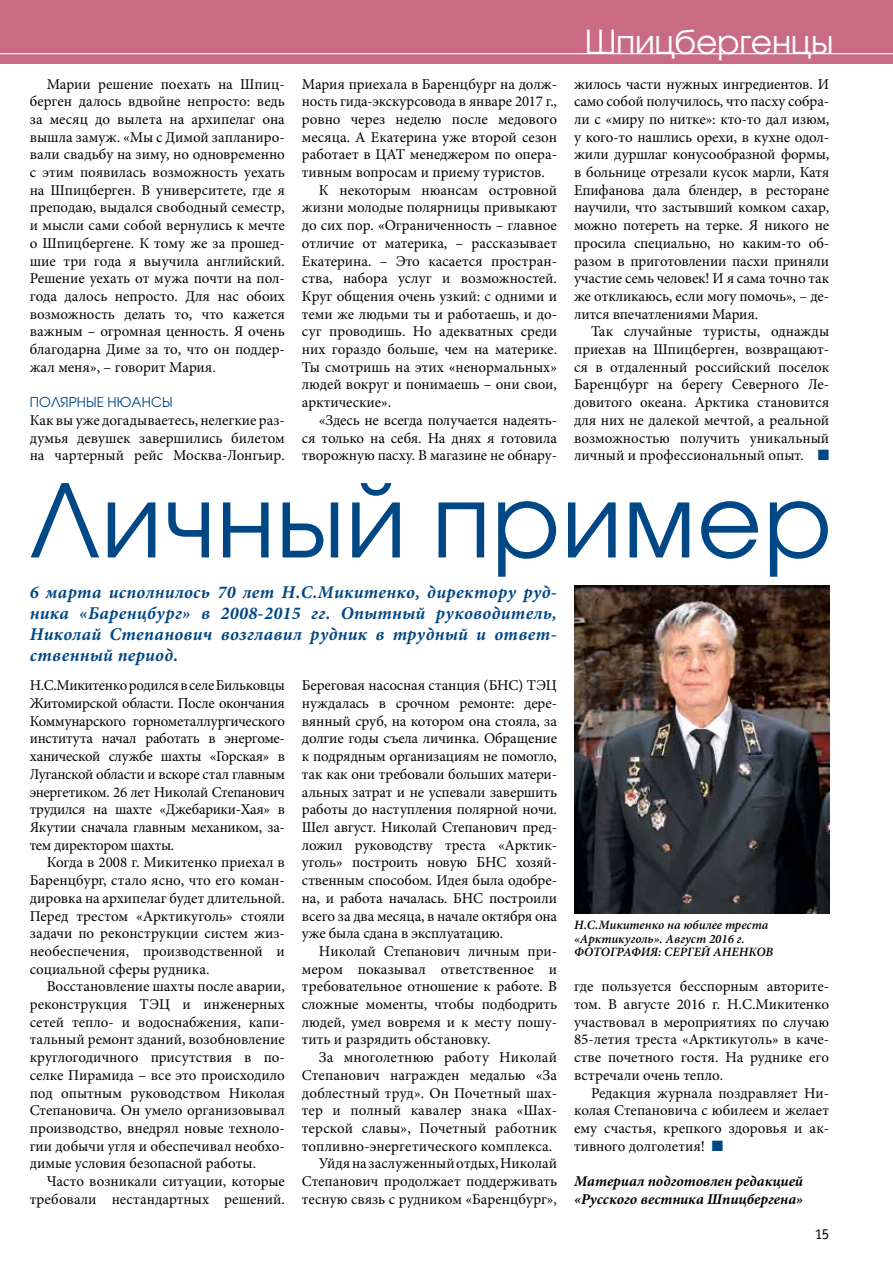
<style>
.page{position:relative;width:893px;height:1263px;background:#fff}
.page>*{position:absolute;margin:0;border:0;box-sizing:border-box;transform-origin:0 0}
.t1{font:100.5px "Avant Garde Gothic Book ITC";letter-spacing:.015em;color:#004785}
.t2{font:33px "Avant Garde Gothic Book ITC";letter-spacing:-.01em;color:#fff}
.t3{font:italic 700 18px/21px "Minion Pro";letter-spacing:.02em;color:#004785;text-align:justify}
.t4{font:15px/17.7px "Minion Pro";color:#000;text-align:justify}
.t5{font:italic 700 15px/17.7px "Minion Pro";color:#000}
.t6{font:15px "Officina Sans Book ITC";color:#000}
.t7{font:13.5px "Avant Garde Gothic Book ITC";letter-spacing:.01em;color:#004785}
.t8{font:italic 600 12.75px/13.5px "Minion Pro";color:#000}
.s1{color:#004785}
</style>
<div class="page">
<div style="left:0;top:0;width:893px;height:64px;background:#ca6b86"></div>
<hr style="left:0;top:53px;width:893px;height:1px;background:#fff">
<img style="left:574px;top:585px;width:255px;height:328px">
<p class="t4" style="left:30px;top:75px;width:257px;text-indent:17px">Марии решение поехать на Шпиц&shy;берген далось вдвойне непросто: ведь за месяц до вылета на архипелаг она вышла замуж. «Мы с Димой запланиро&shy;вали свадьбу на зиму, но одновременно с этим появилась возможность уехать на Шпицберген. В университете, где я преподаю, выдался свободный семестр, и мысли сами собой вернулись к мечте о Шпицбергене. К тому же за прошед&shy;шие три года я выучила английский.<br>Решение уехать от мужа почти на пол&shy;года далось непросто. Для нас обоих возможность делать то, что кажется важным – огромная ценность. Я очень благодарна Диме за то, что он поддер&shy;жал меня», – говорит Мария.</p>
<p class="t7" style="left:30px;top:394px;width:144px">ПОЛЯРНЫЕ НЮАНСЫ</p>
<p class="t4" style="left:30px;top:411px;width:257px">Как вы уже догадываетесь, нелегкие раз&shy;думья девушек завершились билетом на чартерный рейс Москва-Лонгьир.</p>
<p class="t4" style="left:302px;top:75px;width:257px">Мария приехала в Баренцбург на долж-</p>
<p class="t4" style="left:302px;top:93px;width:257px">ность гида-экскурсовода в январе 2017 г.,</p>
<p class="t4" style="left:302px;top:110px;width:257px">ровно через неделю после медового</p>
<p class="t4" style="left:302px;top:128px;width:257px">месяца. А Екатерина уже второй сезон</p>
<p class="t4" style="left:302px;top:146px;width:257px">работает в ЦАТ менеджером по опера-</p>
<p class="t4" style="left:302px;top:163px;width:245px">тивным вопросам и приему туристов.</p>
<p class="t4" style="left:319px;top:181px;width:240px">К некоторым нюансам островной</p>
<p class="t4" style="left:302px;top:199px;width:257px">жизни молодые полярницы привыкают</p>
<p class="t4" style="left:302px;top:217px;width:257px">до сих пор. «Ограниченность – главное</p>
<p class="t4" style="left:302px;top:234px;width:257px">отличие от материка, – рассказывает</p>
<p class="t4" style="left:302px;top:252px;width:257px">Екатерина. – Это касается простран-</p>
<p class="t4" style="left:302px;top:270px;width:257px">ства, набора услуг и возможностей.</p>
<p class="t4" style="left:302px;top:287px;width:257px">Круг общения очень узкий: с одними и</p>
<p class="t4" style="left:302px;top:305px;width:257px">теми же людьми ты и работаешь, и до-</p>
<p class="t4" style="left:302px;top:323px;width:257px">суг проводишь. Но адекватных среди</p>
<p class="t4" style="left:302px;top:340px;width:257px">них гораздо больше, чем на материке.</p>
<p class="t4" style="left:302px;top:358px;width:257px">Ты смотришь на этих «ненормальных»</p>
<p class="t4" style="left:302px;top:376px;width:257px">людей вокруг и понимаешь – они свои,</p>
<p class="t4" style="left:302px;top:394px;width:91px">арктические».</p>
<p class="t4" style="left:319px;top:411px;width:240px">«Здесь не всегда получается надеять-</p>
<p class="t4" style="left:302px;top:429px;width:257px">ся только на себя. На днях я готовила</p>
<p class="t4" style="left:302px;top:447px;width:257px">творожную пасху. В магазине не обнару-</p>
<h2 class="t2" style="left:585px;top:22px;width:250px">Шпицбергенцы</h2>
<p class="t4" style="left:574px;top:75px;width:257px">жилось части нужных ингредиентов. И само собой получилось, что пасху собра&shy;ли с «миру по нитке»: кто-то дал изюм, у кого-то нашлись орехи, в кухне одол&shy;жили дуршлаг конусообразной формы, в больнице отрезали кусок марли, Катя Епифанова дала блендер, в ресторане научили, что застывший комком сахар, можно потереть на терке. Я никого не просила специально, но каким-то об&shy;разом в приготовлении пасхи приняли участие семь человек! И я сама точно так же откликаюсь, если могу помочь», – де&shy;лится впечатлениями Мария.</p>
<p class="t4" style="left:574px;top:323px;width:257px;text-indent:17px">Так случайные туристы, однажды приехав на Шпицберген, возвращают&shy;ся в отдаленный российский поселок Баренцбург на берегу Северного Ле&shy;довитого океана. Арктика становится для них не далекой мечтой, а реальной возможностью получить уникальный личный и профессиональный опыт. <span class="s1">■</span></p>
<h1 class="t1" style="left:30px;top:461px;width:804px">Личный пример</h1>
<p class="t3" style="left:30px;top:582px;width:529px">6 марта исполнилось 70 лет Н.С.Микитенко, директору руд&shy;ника «Баренцбург» в 2008-2015 гг. Опытный руководитель, Николай Степанович возглавил рудник в трудный и ответ&shy;ственный период.</p>
<p class="t4" style="left:30px;top:677px;width:257px">Н.С.Микитенко родился в селе Бильковцы Житомирской области. После окончания Коммунарского горнометаллургического института начал работать в энергоме&shy;ханической службе шахты «Горская» в Луганской области и вскоре стал главным энергетиком. 26 лет Николай Степанович трудился на шахте «Джебарики-Хая» в Якутии сначала главным механиком, за&shy;тем директором шахты.</p>
<p class="t4" style="left:30px;top:854px;width:257px;text-indent:17px">Когда в 2008 г. Микитенко приехал в Баренцбург, стало ясно, что его коман&shy;дировка на архипелаг будет длительной.<br>Перед трестом «Арктикуголь» стояли задачи по реконструкции систем жиз&shy;необеспечения, производственной и социальной сферы рудника.</p>
<p class="t4" style="left:30px;top:978px;width:257px;text-indent:17px">Восстановление шахты после аварии, реконструкция ТЭЦ и инженерных сетей тепло- и водоснабжения, капи&shy;тальный ремонт зданий, возобновление круглогодичного присутствия в по&shy;селке Пирамида – все это происходило под опытным руководством Николая Степановича. Он умело организовывал производство, внедрял новые техноло&shy;гии добычи угля и обеспечивал необхо&shy;димые условия безопасной работы.</p>
<p class="t4" style="left:30px;top:1172px;width:257px;text-align:right">Часто возникали ситуации, которые требовали нестандартных решений.</p>
<p class="t4" style="left:302px;top:677px;width:257px">Береговая насосная станция (БНС) ТЭЦ нуждалась в срочном ремонте: дере&shy;вянный сруб, на котором она стояла, за долгие годы съела личинка. Обращение к подрядным организациям не помогло, так как они требовали больших матери&shy;альных затрат и не успевали завершить работы до наступления полярной ночи.<br>Шел август. Николай Степанович пред&shy;ложил руководству треста «Арктик&shy;уголь» построить новую БНС хозяй&shy;ственным способом. Идея была одобре&shy;на, и работа началась. БНС построили всего за два месяца, в начале октября она уже была сдана в эксплуатацию.</p>
<p class="t4" style="left:302px;top:942px;width:257px;text-indent:17px">Николай Степанович личным при&shy;мером показывал ответственное и требовательное отношение к работе. В сложные моменты, чтобы подбодрить людей, умел вовремя и к месту пошу&shy;тить и разрядить обстановку.</p>
<p class="t4" style="left:319px;top:1048px;width:240px">За многолетнюю работу Николай</p>
<p class="t4" style="left:302px;top:1066px;width:257px">Степанович награжден медалью «За</p>
<p class="t4" style="left:302px;top:1084px;width:257px">доблестный труд». Он Почетный шах-</p>
<p class="t4" style="left:302px;top:1102px;width:257px">тер и полный кавалер знака «Шах-</p>
<p class="t4" style="left:302px;top:1119px;width:257px">терской славы», Почетный работник</p>
<p class="t4" style="left:302px;top:1137px;width:252px">топливно-энергетического комплекса.</p>
<p class="t4" style="left:319px;top:1155px;width:240px">Уйдя на заслуженный отдых, Николай</p>
<p class="t4" style="left:302px;top:1172px;width:257px">Степанович продолжает поддерживать</p>
<p class="t4" style="left:302px;top:1190px;width:257px">тесную связь с рудником «Баренцбург»,</p>
<p class="t8" style="left:574px;top:918px;width:201px">Н.С.Микитенко на юбилее треста «Арктикуголь». Август 2016 г.<br>ФОТОГРАФИЯ: СЕРГЕЙ АНЕНКОВ</p>
<p class="t4" style="left:574px;top:978px;width:257px">где пользуется бесспорным авторите&shy;том. В августе 2016 г. Н.С.Микитенко участвовал в мероприятиях по случаю 85-летия треста «Арктикуголь» в каче&shy;стве почетного гостя. На руднике его встречали очень тепло.</p>
<p class="t4" style="left:574px;top:1084px;width:257px;text-indent:17px">Редакция журнала поздравляет Ни&shy;колая Степановича с юбилеем и желает ему счастья, крепкого здоровья и ак&shy;тивного долголетия! <span class="s1">■</span></p>
<p class="t5" style="left:574px;top:1172px;width:231px">Материал подготовлен редакцией «Русского вестника Шпицбергена»</p>
<p class="t6" style="left:815px;top:1225px;width:16px">15</p>
</div>
